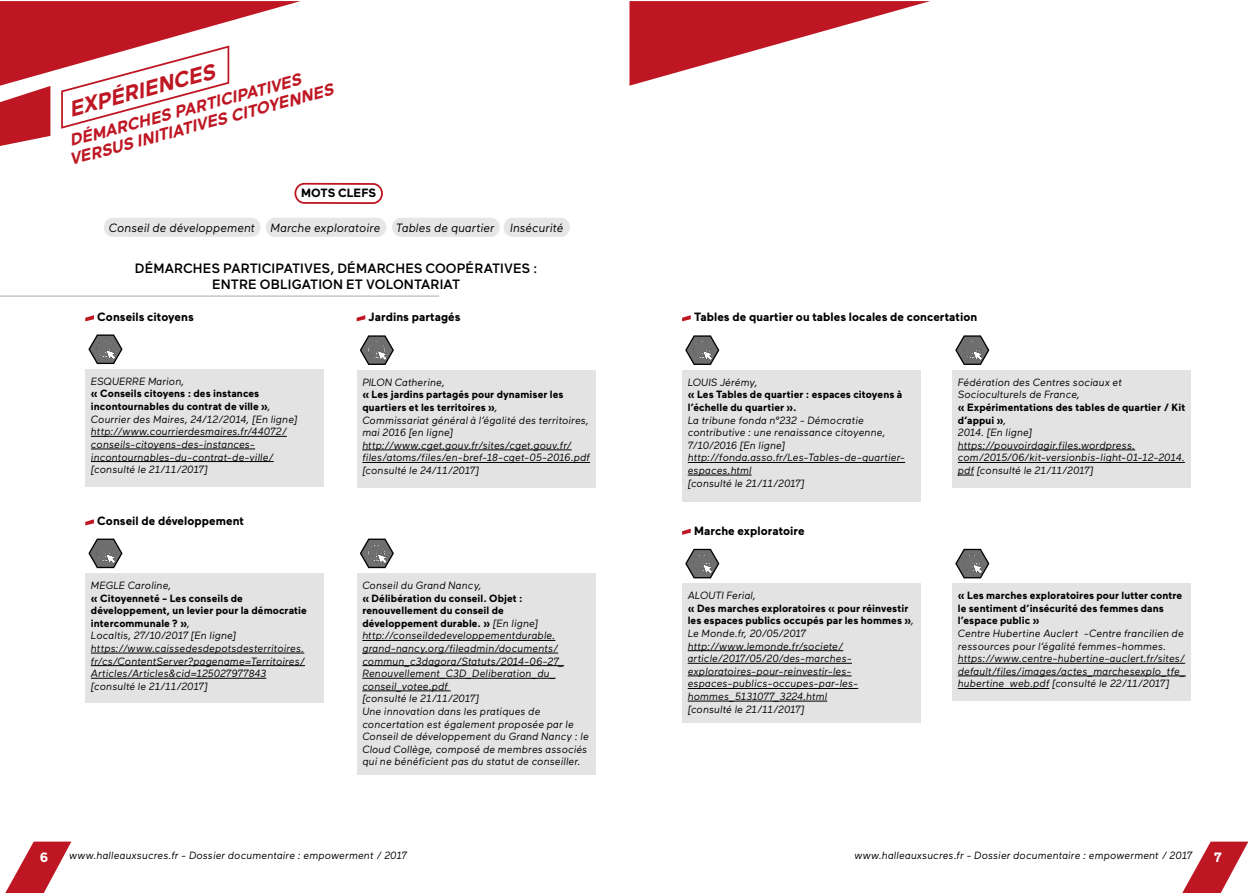
<style>
.page{position:relative;width:1259px;height:893px;background:#fff}
.page>*{position:absolute;margin:0;border:0;box-sizing:border-box;transform-origin:0 0}
.t1{font:italic 700 21.6px "Maax";color:#be1622}
.t2{font:italic 700 16.5px/18px "Maax";color:#be1622}
.t3{font:500 13.5px/16.2px "Maax";letter-spacing:.01em;color:#000;text-align:center}
.t4{font:700 13.5px "Maax";color:#fff}
.t5{font:700 12px "Maax";letter-spacing:.005em;color:#000}
.t6{font:italic 12px "Maax";letter-spacing:.005em;color:#000}
.t7{font:italic 10.5px/12.6px "Maax";letter-spacing:.01em;color:#000}
.t8{font:700 10.5px/12.6px "Maax";letter-spacing:.01em;color:#000}
.s1{font-weight:700;font-style:normal}
</style>
<div class="page">
<svg style="left:5px;top:841px;width:66px;height:52px"></svg>
<svg style="left:1182px;top:841px;width:66px;height:52px"></svg>
<div style="left:104px;top:218px;width:156px;height:19px;background:#e6e6e6;border-radius:9px"></div>
<div style="left:266px;top:218px;width:120px;height:19px;background:#e6e6e6;border-radius:9px"></div>
<div style="left:392px;top:218px;width:108px;height:19px;background:#e6e6e6;border-radius:9px"></div>
<div style="left:503px;top:218px;width:67px;height:19px;background:#e6e6e6;border-radius:9px"></div>
<svg style="left:85px;top:315px;width:9px;height:6px"></svg>
<svg style="left:682px;top:315px;width:9px;height:6px"></svg>
<svg style="left:357px;top:315px;width:8px;height:6px"></svg>
<svg style="left:682px;top:529px;width:9px;height:6px"></svg>
<svg style="left:85px;top:519px;width:9px;height:6px"></svg>
<div style="left:294px;top:183px;width:89px;height:21px;border:2px solid #be1622;border-radius:9px"></div>
<svg style="left:629px;top:1px;width:301px;height:85px"></svg>
<hr style="left:0;top:295px;width:439px;height:2px;background:#c6c6c6">
<svg style="left:0;top:1px;width:301px;height:145px"></svg>
<svg style="left:685px;top:335px;width:34px;height:30px"></svg>
<svg style="left:360px;top:335px;width:34px;height:30px"></svg>
<svg style="left:685px;top:549px;width:34px;height:29px"></svg>
<svg style="left:955px;top:335px;width:34px;height:30px"></svg>
<svg style="left:955px;top:549px;width:34px;height:29px"></svg>
<svg style="left:88px;top:334px;width:35px;height:30px"></svg>
<svg style="left:88px;top:539px;width:35px;height:29px"></svg>
<svg style="left:360px;top:539px;width:34px;height:29px"></svg>
<div style="left:682px;top:370px;width:239px;height:132px;background:#e3e3e3"></div>
<div style="left:357px;top:370px;width:238px;height:118px;background:#e3e3e3"></div>
<div style="left:682px;top:584px;width:239px;height:139px;background:#e3e3e3"></div>
<div style="left:952px;top:370px;width:239px;height:118px;background:#e3e3e3"></div>
<div style="left:952px;top:584px;width:239px;height:117px;background:#e3e3e3"></div>
<div style="left:85px;top:369px;width:239px;height:118px;background:#e3e3e3"></div>
<div style="left:85px;top:573px;width:239px;height:130px;background:#e3e3e3"></div>
<div style="left:357px;top:573px;width:238px;height:202px;background:#e3e3e3"></div>
<hr style="left:688px;top:462px;width:217px;height:1px;background:#000">
<hr style="left:688px;top:475px;width:63px;height:1px;background:#000">
<hr style="left:362px;top:450px;width:209px;height:1px;background:#000">
<hr style="left:362px;top:462px;width:228px;height:1px;background:#000">
<hr style="left:688px;top:650px;width:155px;height:1px;background:#000">
<hr style="left:688px;top:663px;width:164px;height:1px;background:#000">
<hr style="left:688px;top:676px;width:163px;height:1px;background:#000">
<hr style="left:688px;top:688px;width:170px;height:1px;background:#000">
<hr style="left:688px;top:701px;width:139px;height:1px;background:#000">
<hr style="left:957px;top:450px;width:178px;height:1px;background:#000">
<hr style="left:957px;top:462px;width:227px;height:1px;background:#000">
<svg style="left:957px;top:475px;width:17px;height:1px"></svg>
<hr style="left:957px;top:663px;width:228px;height:1px;background:#000">
<hr style="left:957px;top:676px;width:228px;height:1px;background:#000">
<hr style="left:957px;top:688px;width:92px;height:1px;background:#000">
<hr style="left:91px;top:436px;width:196px;height:1px;background:#000">
<hr style="left:91px;top:449px;width:164px;height:1px;background:#000">
<hr style="left:91px;top:461px;width:183px;height:1px;background:#000">
<hr style="left:91px;top:653px;width:213px;height:1px;background:#000">
<hr style="left:91px;top:665px;width:214px;height:1px;background:#000">
<hr style="left:91px;top:678px;width:175px;height:1px;background:#000">
<hr style="left:362px;top:640px;width:193px;height:1px;background:#000">
<hr style="left:362px;top:653px;width:196px;height:1px;background:#000">
<hr style="left:362px;top:665px;width:202px;height:1px;background:#000">
<hr style="left:362px;top:678px;width:193px;height:1px;background:#000">
<hr style="left:362px;top:691px;width:89px;height:1px;background:#000">
<h1 class="t1" style="left:66px;top:98px;width:152px;rotate:-15deg">EXPÉRIENCES</h1>
<h2 class="t2" style="left:63px;top:134px;width:274px;rotate:-15deg">DÉMARCHES PARTICIPATIVES<br>VERSUS INITIATIVES CITOYENNES</h2>
<p class="t5" style="left:301px;top:186px;width:77px">MOTS CLEFS</p>
<p class="t6" style="left:109px;top:221px;width:148px">Conseil de développement</p>
<p class="t6" style="left:271px;top:221px;width:111px">Marche exploratoire</p>
<p class="t6" style="left:396px;top:221px;width:100px">Tables de quartier</p>
<p class="t6" style="left:510px;top:221px;width:55px">Insécurité</p>
<p class="t3" style="left:135px;top:260px;width:404px">DÉMARCHES PARTICIPATIVES, DÉMARCHES COOPÉRATIVES :<br>ENTRE OBLIGATION ET VOLONTARIAT</p>
<p class="t5" style="left:97px;top:311px;width:98px">Conseils citoyens</p>
<p class="t5" style="left:369px;top:311px;width:93px">Jardins partagés</p>
<p class="t5" style="left:694px;top:311px;width:285px">Tables de quartier ou tables locales de concertation</p>
<p class="t7" style="left:91px;top:375px;width:95px">ESQUERRE Marion,</p>
<p class="t7" style="left:91px;top:388px;width:208px"><span class="s1">« Conseils citoyens : des instances incontournables du contrat de ville »</span>, Courrier des Maires, 24/12/2014, [En ligne] http://www.courrierdesmaires.fr/44072/ conseils-citoyens-des-instances&shy;incontournables-du-contrat-de-ville/ [consulté le 21/11/2017]</p>
<p class="t5" style="left:97px;top:515px;width:148px">Conseil de développement</p>
<p class="t7" style="left:91px;top:579px;width:82px">MEGLE Caroline,</p>
<p class="t7" style="left:91px;top:592px;width:217px"><span class="s1">« Citoyenneté - Les conseils de développement, un levier pour la démocratie intercommunale ? »</span>,<br>Localtis, 27/10/2017 [En ligne] https://www.caissedesdepotsdesterritoires. fr/cs/ContentServer?pagename=Territoires/ Articles/Articles&amp;cid=125027977843 [consulté le 21/11/2017]</p>
<p class="t7" style="left:362px;top:376px;width:84px">PILON Catherine,</p>
<p class="t7" style="left:362px;top:389px;width:229px"><span class="s1">« Les jardins partagés pour dynamiser les quartiers et les territoires »</span>,<br>Commissariat général à l’égalité des territoires, mai 2016 [en ligne] http://www.cget.gouv.fr/sites/cget.gouv.fr/ files/atoms/files/en-bref-18-cget-05-2016.pdf [consulté le 24/11/2017]</p>
<p class="t7" style="left:362px;top:579px;width:121px">Conseil du Grand Nancy,</p>
<p class="t7" style="left:362px;top:592px;width:228px"><span class="s1">« Délibération du conseil. Objet : renouvellement du conseil de<br>développement durable. »</span> [En ligne] http://conseildedeveloppementdurable. grand-nancy.org/fileadmin/documents/ commun_c3dagora/Statuts/2014-06-27_ Renouvellement_C3D_Deliberation_du_ conseil_votee.pdf<br>[consulté le 21/11/2017]<br>Une innovation dans les pratiques de concertation est également proposée par le Conseil de développement du Grand Nancy : le Cloud Collège, composé de membres associés qui ne bénéficient pas du statut de conseiller.</p>
<p class="t7" style="left:688px;top:376px;width:71px">LOUIS Jérémy,</p>
<p class="t8" style="left:688px;top:389px;width:216px">« Les Tables de quartier : espaces citoyens à l’échelle du quartier ».</p>
<p class="t7" style="left:688px;top:414px;width:219px">La tribune fonda n°232 - Démocratie contributive : une renaissance citoyenne,<br>7/10/2016 [En ligne] http://fonda.asso.fr/Les-Tables-de-quartier&shy;espaces.html<br>[consulté le 21/11/2017]</p>
<p class="t5" style="left:694px;top:524px;width:112px">Marche exploratoire</p>
<p class="t7" style="left:688px;top:589px;width:70px">ALOUTI Ferial,</p>
<p class="t7" style="left:688px;top:602px;width:228px"><span class="s1">« Des marches exploratoires « pour réinvestir les espaces publics occupés par les hommes »</span>, Le Monde.fr, 20/05/2017 http://www.lemonde.fr/societe/ article/2017/05/20/des-marches&shy;exploratoires-pour-reinvestir-les&shy;espaces-publics-occupes-par-les&shy;hommes_5131077_3224.html<br>[consulté le 21/11/2017]</p>
<p class="t7" style="left:957px;top:376px;width:166px">Fédération des Centres sociaux et<br>Socioculturels de France,</p>
<p class="t7" style="left:957px;top:401px;width:229px"><span class="s1">« Expérimentations des tables de quartier / Kit d’appui »</span>,<br>2014. [En ligne] https://pouvoirdagir.files.wordpress. com/2015/06/kit-versionbis-light-01-12-2014. pdf [consulté le 21/11/2017]</p>
<p class="t8" style="left:957px;top:589px;width:226px">« Les marches exploratoires pour lutter contre le sentiment d’insécurité des femmes dans l’espace public »</p>
<p class="t7" style="left:957px;top:627px;width:229px">Centre Hubertine Auclert -Centre francilien de ressources pour l’égalité femmes-hommes. https://www.centre-hubertine-auclert.fr/sites/ default/files/images/actes_marchesexplo_tfe_ hubertine_web.pdf [consulté le 22/11/2017]</p>
<p class="t4" style="left:40px;top:850px;width:10px">6</p>
<p class="t7" style="left:69px;top:849px;width:339px">www.halleauxsucres.fr - Dossier documentaire : empowerment / 2017</p>
<p class="t7" style="left:854px;top:849px;width:339px">www.halleauxsucres.fr - Dossier documentaire : empowerment / 2017</p>
<p class="t4" style="left:1214px;top:850px;width:9px">7</p>
</div>
